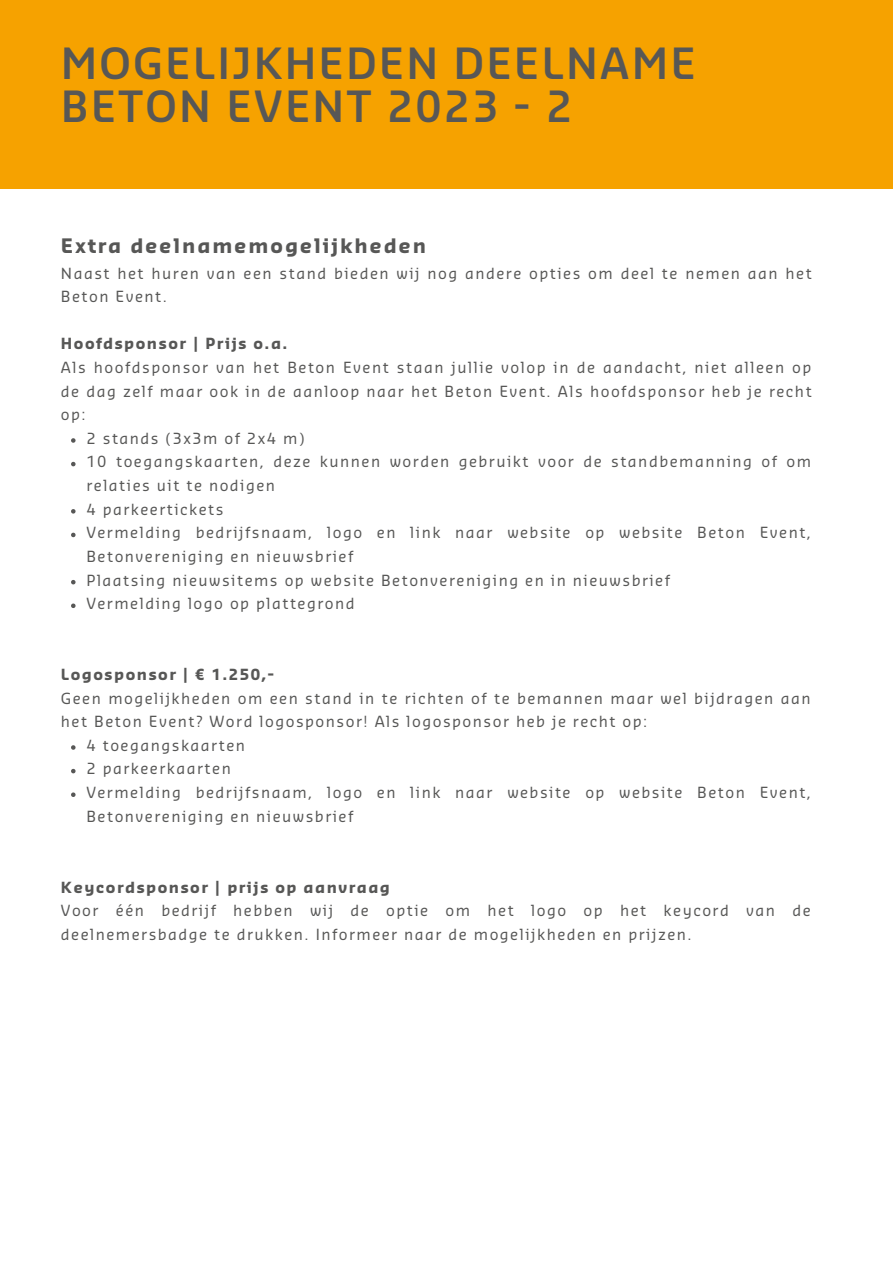
<style>
.page{position:relative;width:893px;height:1264px;background:#fff}
.page>*{position:absolute;margin:0;border:0;box-sizing:border-box;transform-origin:0 0}
.t1{font:600 42px/42.8px "Sansa Pro";letter-spacing:.05em;color:#575756}
.t2{font:700 19.5px "Sansa Pro";letter-spacing:.1em;color:#575756}
.t3{font:15px/23.5px "Sansa Pro";letter-spacing:.1em;color:#575756}
.t4{font:700 15px "Sansa Pro";letter-spacing:.1em;color:#575756}
</style>
<div class="page">
<div style="left:0;top:0;width:892px;height:188px;background:#f6a200"></div>
<svg style="left:71px;top:438px;width:5px;height:5px"></svg>
<svg style="left:71px;top:462px;width:5px;height:4px"></svg>
<svg style="left:71px;top:509px;width:5px;height:4px"></svg>
<svg style="left:71px;top:532px;width:5px;height:5px"></svg>
<svg style="left:71px;top:580px;width:5px;height:4px"></svg>
<svg style="left:71px;top:603px;width:5px;height:5px"></svg>
<svg style="left:71px;top:745px;width:5px;height:4px"></svg>
<svg style="left:71px;top:768px;width:5px;height:5px"></svg>
<svg style="left:71px;top:792px;width:5px;height:5px"></svg>
<h1 class="t1" style="left:61px;top:45px;width:636px">MOGELIJKHEDEN DEELNAME<br>BETON EVENT 2023 - 2</h1>
<h2 class="t2" style="left:61px;top:237px;width:367px">Extra deelnamemogelijkheden</h2>
<p class="t3" style="left:61px;top:262px;width:752px">Naast het huren van een stand bieden wij nog andere opties om deel te nemen aan het<br>Beton Event.</p>
<p class="t4" style="left:61px;top:337px;width:228px">Hoofdsponsor | Prijs o.a.</p>
<p class="t3" style="left:61px;top:356px;width:752px;text-align:justify">Als hoofdsponsor van het Beton Event staan jullie volop in de aandacht, niet alleen op de dag zelf maar ook in de aanloop naar het Beton Event. Als hoofdsponsor heb je recht op:</p>
<p class="t3" style="left:86px;top:427px;width:726px">2 stands (3x3m of 2x4 m)<br>10 toegangskaarten, deze kunnen worden gebruikt voor de standbemanning of om relaties uit te nodigen<br>4 parkeertickets<br>Vermelding bedrijfsnaam, logo en link naar website op website Beton Event, Betonvereniging en nieuwsbrief<br>Plaatsing nieuwsitems op website Betonvereniging en in nieuwsbrief<br>Vermelding logo op plattegrond</p>
<p class="t4" style="left:61px;top:667px;width:215px">Logosponsor | € 1.250,-</p>
<p class="t3" style="left:61px;top:687px;width:751px">Geen mogelijkheden om een stand in te richten of te bemannen maar wel bijdragen aan het Beton Event? Word logosponsor! Als logosponsor heb je recht op:</p>
<p class="t3" style="left:86px;top:734px;width:726px">4 toegangskaarten<br>2 parkeerkaarten<br>Vermelding bedrijfsnaam, logo en link naar website op website Beton Event, Betonvereniging en nieuwsbrief</p>
<p class="t4" style="left:61px;top:880px;width:330px">Keycordsponsor | prijs op aanvraag</p>
<p class="t3" style="left:61px;top:899px;width:751px">Voor één bedrijf hebben wij de optie om het logo op het keycord van de deelnemersbadge te drukken. Informeer naar de mogelijkheden en prijzen.</p>
</div>
